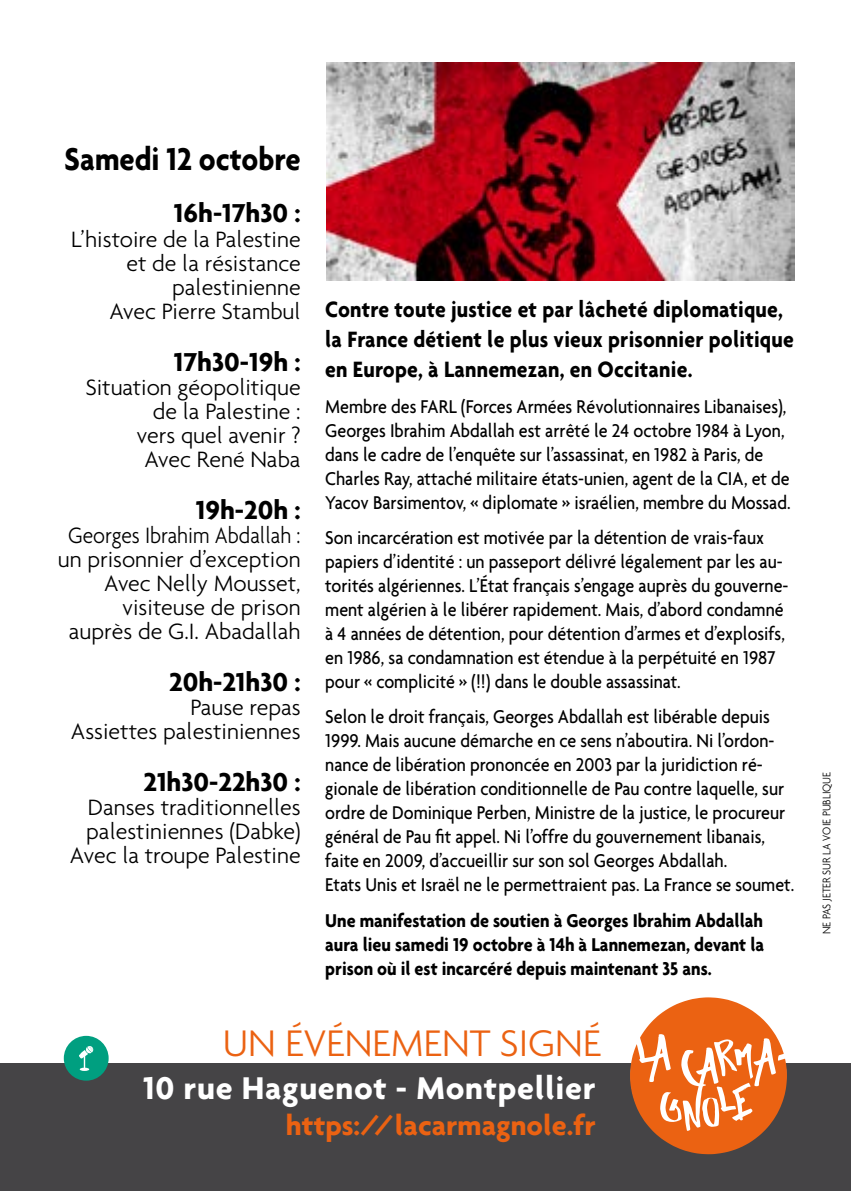
<style>
.page{position:relative;width:851px;height:1191px;background:#fff}
.page>*{position:absolute;margin:0;border:0;box-sizing:border-box;transform-origin:0 0}
.t1{font:300 40px "Agenda";color:#eb6212}
.t2{font:700 34px "Agenda";letter-spacing:.02em;color:#fff}
.t3{font:700 34px "Agenda";color:#000;scale:.9 1}
.t4{font:700 30px "Agenda";color:#eb6212}
.t5{font:700 28px "Agenda";color:#000}
.t6{font:300 24px/24px "Agenda";color:#000;text-align:right}
.t7{font:700 24px/30px "Agenda";letter-spacing:.01em;color:#000;scale:.9 1}
.t8{font:300 24px/24px "Agenda";color:#000;text-align:right;scale:.9 1}
.t9{font:500 20px/24px "Agenda";color:#000;scale:.9 1}
.t10{font:700 20px/24px "Agenda";color:#000;text-align:justify;scale:.9 1}
.t11{font:300 12px "Agenda";color:#000;scale:.9 1}
</style>
<div class="page">
<img style="left:326px;top:63px;width:468px;height:218px">
<div style="left:0;top:1063px;width:850px;height:128px;background:#454446"></div>
<svg style="left:630px;top:997px;width:156px;height:157px"></svg>
<div style="left:64px;top:1035px;width:45px;height:45px;background:#009f80;border-radius:50%"></div>
<svg style="left:79px;top:1046px;width:14px;height:25px"></svg>
<h2 class="t3" style="left:65px;top:139px;width:264px">Samedi 12 octobre</h2>
<h3 class="t5" style="left:174px;top:196px;width:128px">16h-17h30 :</h3>
<p class="t6" style="left:71px;top:226px;width:231px">L’histoire de la Palestine et de la résistance palestinienne<br>Avec Pierre Stambul</p>
<h3 class="t5" style="left:174px;top:344px;width:128px">17h30-19h :</h3>
<p class="t6" style="left:86px;top:374px;width:216px">Situation géopolitique de la Palestine :<br>vers quel avenir ?<br>Avec René Naba</p>
<h3 class="t5" style="left:196px;top:492px;width:106px">19h-20h :</h3>
<p class="t8" style="left:58px;top:522px;width:271px">Georges Ibrahim Abdallah : un prisonnier d’exception<br>Avec Nelly Mousset, visiteuse de prison auprès de G.I. Abadallah</p>
<h3 class="t5" style="left:169px;top:664px;width:133px">20h-21h30 :</h3>
<p class="t6" style="left:71px;top:694px;width:231px">Pause repas<br>Assiettes palestiniennes</p>
<h3 class="t5" style="left:143px;top:764px;width:159px">21h30-22h30 :</h3>
<p class="t6" style="left:70px;top:794px;width:232px">Danses traditionnelles palestiniennes (Dabke)<br>Avec la troupe Palestine</p>
<p class="t7" style="left:325px;top:294px;width:522px">Contre toute justice et par lâcheté diplomatique, la France détient le plus vieux prisonnier politique en Europe, à Lannemezan, en Occitanie.</p>
<p class="t9" style="left:325px;top:393px;width:518px">Membre des FARL (Forces Armées Révolutionnaires Libanaises), Georges Ibrahim Abdallah est arrêté le 24 octobre 1984 à Lyon, dans le cadre de l’enquête sur l’assassinat, en 1982 à Paris, de Charles Ray, attaché militaire états-unien, agent de la CIA, et de Yacov Barsimentov, « diplomate » israélien, membre du Mossad.</p>
<p class="t9" style="left:325px;top:525px;width:516px">Son incarcération est motivée par la détention de vrais-faux papiers d’identité : un passeport délivré légalement par les au&shy;torités algériennes. L’État français s’engage auprès du gouverne&shy;ment algérien à le libérer rapidement. Mais, d’abord condamné à 4 années de détention, pour détention d’armes et d’explosifs, en 1986, sa condamnation est étendue à la perpétuité en 1987 pour « complicité » (!!) dans le double assassinat.</p>
<p class="t9" style="left:325px;top:704px;width:522px">Selon le droit français, Georges Abdallah est libérable depuis 1999. Mais aucune démarche en ce sens n’aboutira. Ni l’ordon&shy;nance de libération prononcée en 2003 par la juridiction ré&shy;gionale de libération conditionnelle de Pau contre laquelle, sur ordre de Dominique Perben, Ministre de la justice, le procureur général de Pau fit appel. Ni l’offre du gouvernement libanais, faite en 2009, d’accueillir sur son sol Georges Abdallah.<br>Etats Unis et Israël ne le permettraient pas. La France se soumet.</p>
<p class="t10" style="left:325px;top:907px;width:489px">Une manifestation de soutien à Georges Ibrahim Abdallah aura lieu samedi 19 octobre à 14h à Lannemezan, devant la prison où il est incarcéré depuis maintenant 35 ans.</p>
<h1 class="t1" style="left:223px;top:1019px;width:380px">UN ÉVÉNEMENT SIGNÉ</h1>
<h2 class="t2" style="left:143px;top:1067px;width:454px">10 rue Haguenot - Montpellier</h2>
<h3 class="t4" style="left:286px;top:1107px;width:311px">https:// lacarmagnole.fr</h3>
<p class="t11" style="left:819px;top:934px;width:182px;rotate:-90deg">NE PAS JETER SUR LA VOIE PUBLIQUE</p>
</div>
